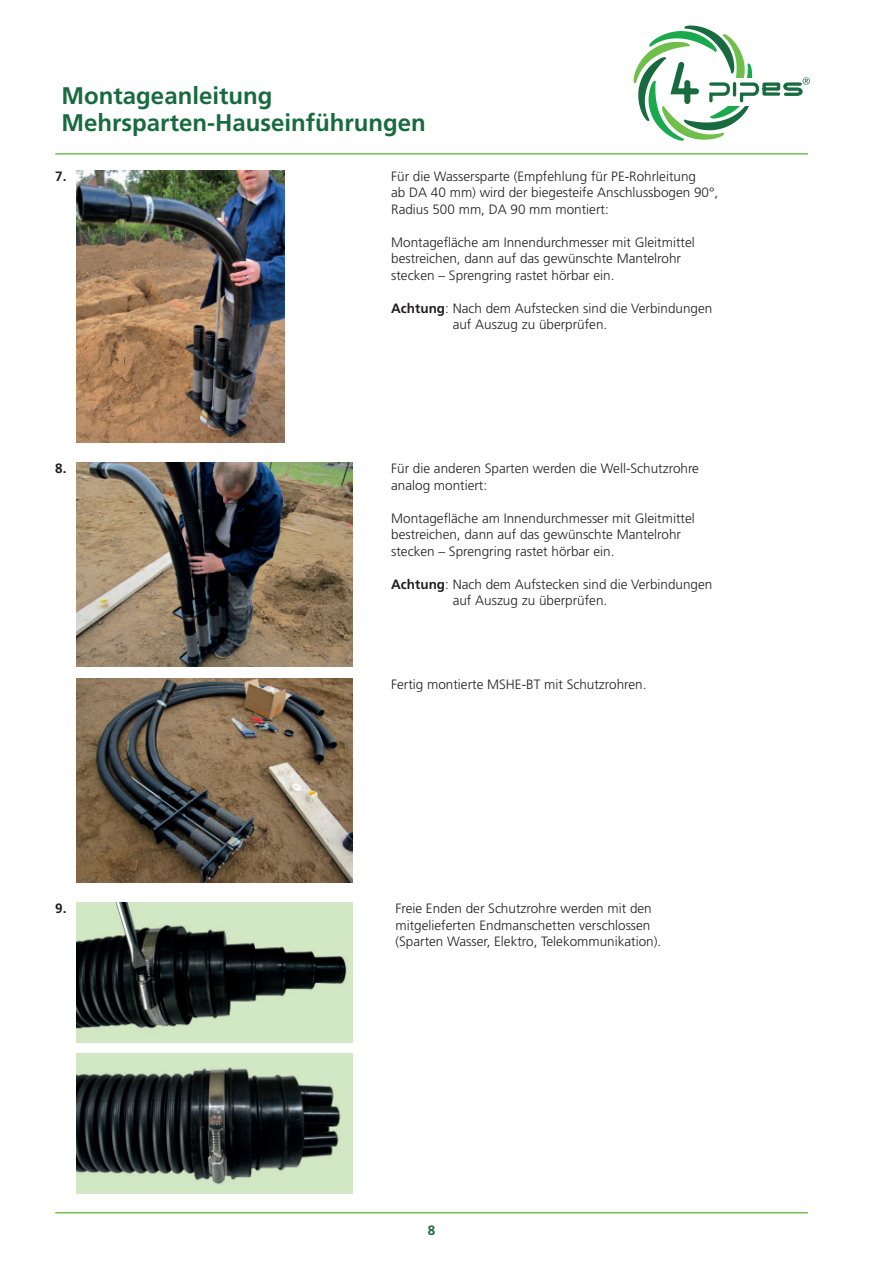
<style>
.page{position:relative;width:893px;height:1263px;background:#fff}
.page>*{position:absolute;margin:0;border:0;box-sizing:border-box;transform-origin:0 0}
.t1{font:700 24px/27px "Frutiger";color:#176b3e}
.t2{font:300 13.5px/16.5px "Frutiger";color:#231f20}
.t3{font:700 13.5px "Frutiger";color:#231f20}
.t4{font:700 13.5px "Frutiger";color:#176b3e}
.s1{font-weight:700}
</style>
<div class="page">
<svg style="left:634px;top:26px;width:176px;height:115px"></svg>
<hr style="left:55px;top:153px;width:753px;height:2px;background:#70bf4c">
<hr style="left:55px;top:1212px;width:753px;height:1px;background:#70bf4c">
<img style="left:77px;top:170px;width:208px;height:272px">
<img style="left:77px;top:462px;width:276px;height:204px">
<img style="left:77px;top:678px;width:276px;height:204px">
<img style="left:77px;top:902px;width:276px;height:141px">
<img style="left:77px;top:1053px;width:276px;height:141px">
<h1 class="t1" style="left:62px;top:82px;width:366px">Montageanleitung<br>Mehrsparten-Hauseinführungen</h1>
<p class="t2" style="left:391px;top:168px;width:329px">Für die Wassersparte (Empfehlung für PE-Rohrleitung<br>ab DA 40 mm) wird der biegesteife Anschlussbogen 90°,<br>Radius 500 mm, DA 90 mm montiert:</p>
<p class="t2" style="left:391px;top:234px;width:305px">Montagefläche am Innendurchmesser mit Gleitmittel bestreichen, dann auf das gewünschte Mantelrohr stecken – Sprengring rastet hörbar ein.</p>
<p class="t2" style="left:453px;top:300px;width:261px;text-indent:-62px"><span class="s1">Achtung</span>: Nach dem Aufstecken sind die Verbindungen auf Auszug zu überprüfen.</p>
<p class="t3" style="left:55px;top:168px;width:13px">7.</p>
<p class="t3" style="left:55px;top:460px;width:13px">8.</p>
<p class="t2" style="left:391px;top:460px;width:309px">Für die anderen Sparten werden die Well-Schutzrohre analog montiert:</p>
<p class="t2" style="left:391px;top:510px;width:305px">Montagefläche am Innendurchmesser mit Gleitmittel bestreichen, dann auf das gewünschte Mantelrohr stecken – Sprengring rastet hörbar ein.</p>
<p class="t2" style="left:453px;top:576px;width:261px;text-indent:-62px"><span class="s1">Achtung</span>: Nach dem Aufstecken sind die Verbindungen auf Auszug zu überprüfen.</p>
<p class="t2" style="left:391px;top:676px;width:257px">Fertig montierte MSHE-BT mit Schutzrohren.</p>
<p class="t3" style="left:55px;top:900px;width:13px">9.</p>
<p class="t2" style="left:395px;top:900px;width:267px">Freie Enden der Schutzrohre werden mit den mitgelieferten Endmanschetten verschlossen (Sparten Wasser, Elektro, Telekommunikation).</p>
<p class="t4" style="left:428px;top:1222px;width:9px">8</p>
</div>
